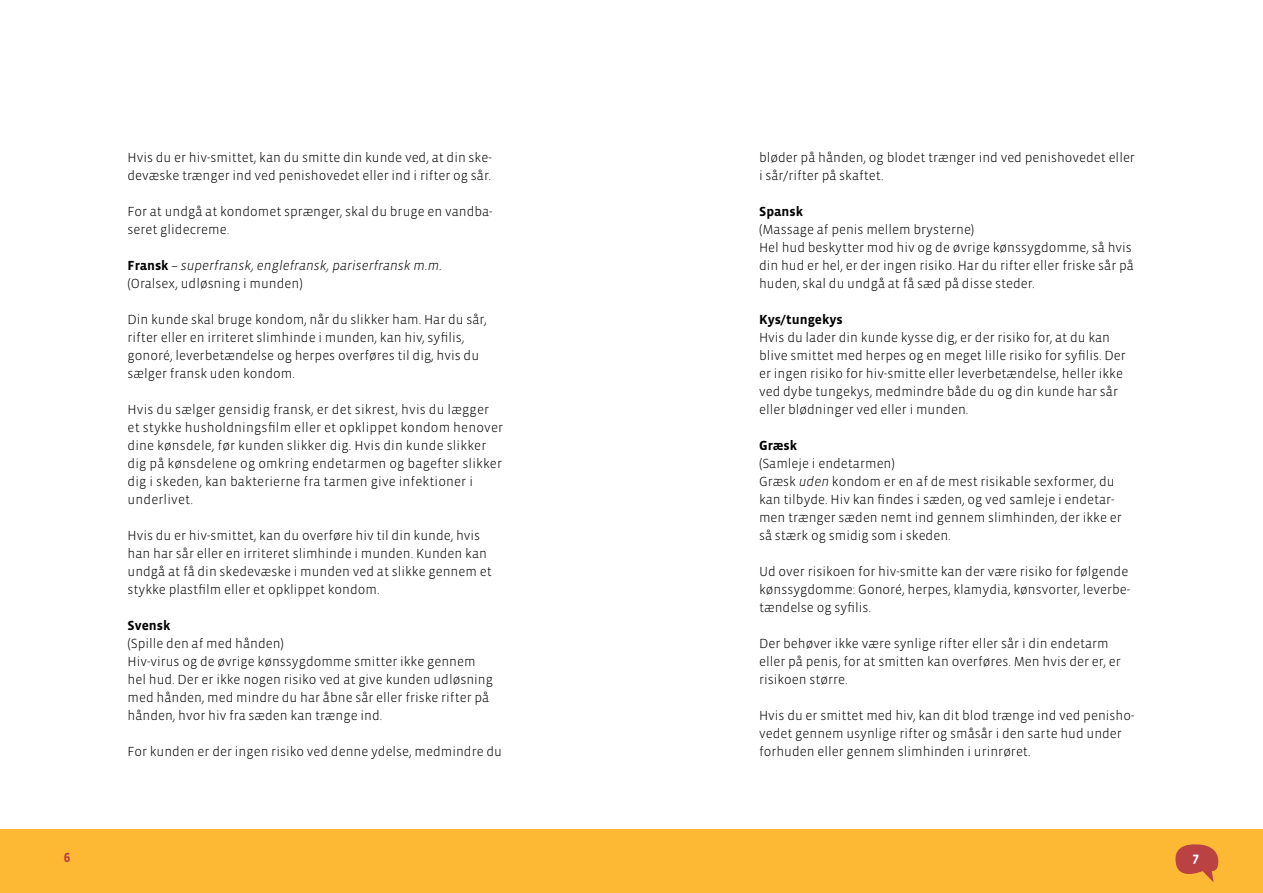
<style>
.page{position:relative;width:1263px;height:893px;background:#fff}
.page>*{position:absolute;margin:0;border:0;box-sizing:border-box;transform-origin:0 0}
.t1{font:300 13.5px/18px "Vista Sans OT";color:#000}
.t2{font:italic 300 13.5px/18px "Vista Sans OT";color:#000}
.t3{font:700 13.5px "Vista Sans OT";color:#000}
.t4{font:700 13.5px "Vista Sans OT";color:#bb4242}
.t5{font:700 13.5px "Vista Sans OT";color:#fff}
.s1{font-weight:700;font-style:normal}
.s2{font-style:normal}
.s3{font-style:italic}
</style>
<div class="page">
<div style="left:0;top:829px;width:1263px;height:64px;background:#fdb934"></div>
<svg style="left:1175px;top:844px;width:44px;height:38px"></svg>
<p class="t1" style="left:128px;top:149px;width:366px">Hvis du er hiv-smittet, kan du smitte din kunde ved, at din ske&shy;devæske trænger ind ved penishovedet eller ind i rifter og sår.</p>
<p class="t1" style="left:128px;top:203px;width:367px">For at undgå at kondomet sprænger, skal du bruge en vandba&shy;seret glidecreme.</p>
<p class="t2" style="left:128px;top:257px;width:316px"><span class="s1">Fransk</span> – superfransk, englefransk, pariserfransk m.m. <span class="s2">(Oralsex, udløsning i munden)</span></p>
<p class="t1" style="left:128px;top:311px;width:361px">Din kunde skal bruge kondom, når du slikker ham. Har du sår, rifter eller en irriteret slimhinde i munden, kan hiv, syfilis, gonoré, leverbetændelse og herpes overføres til dig, hvis du sælger fransk uden kondom.</p>
<p class="t1" style="left:128px;top:401px;width:377px">Hvis du sælger gensidig fransk, er det sikrest, hvis du lægger et stykke husholdningsfilm eller et opklippet kondom henover dine kønsdele, før kunden slikker dig. Hvis din kunde slikker dig på kønsdelene og omkring endetarmen og bagefter slikker dig i skeden, kan bakterierne fra tarmen give infektioner i underlivet.</p>
<p class="t1" style="left:128px;top:527px;width:366px">Hvis du er hiv-smittet, kan du overføre hiv til din kunde, hvis han har sår eller en irriteret slimhinde i munden. Kunden kan undgå at få din skedevæske i munden ved at slikke gennem et stykke plastfilm eller et opklippet kondom.</p>
<p class="t3" style="left:128px;top:618px;width:44px">Svensk</p>
<p class="t1" style="left:128px;top:635px;width:367px">(Spille den af med hånden)<br>Hiv-virus og de øvrige kønssygdomme smitter ikke gennem hel hud. Der er ikke nogen risiko ved at give kunden udløsning med hånden, med mindre du har åbne sår eller friske rifter på hånden, hvor hiv fra sæden kan trænge ind.</p>
<p class="t1" style="left:128px;top:743px;width:376px">For kunden er der ingen risiko ved denne ydelse, medmindre du</p>
<p class="t1" style="left:759px;top:149px;width:377px">bløder på hånden, og blodet trænger ind ved penishovedet eller i sår/rifter på skaftet.</p>
<p class="t3" style="left:759px;top:204px;width:45px">Spansk</p>
<p class="t1" style="left:759px;top:221px;width:376px">(Massage af penis mellem brysterne)<br>Hel hud beskytter mod hiv og de øvrige kønssygdomme, så hvis din hud er hel, er der ingen risiko. Har du rifter eller friske sår på huden, skal du undgå at få sæd på disse steder.</p>
<p class="t3" style="left:759px;top:312px;width:85px">Kys/tungekys</p>
<p class="t1" style="left:759px;top:329px;width:368px">Hvis du lader din kunde kysse dig, er der risiko for, at du kan blive smittet med herpes og en meget lille risiko for syfilis. Der er ingen risiko for hiv-smitte eller leverbetændelse, heller ikke ved dybe tungekys, medmindre både du og din kunde har sår eller blødninger ved eller i munden.</p>
<p class="t3" style="left:759px;top:438px;width:40px">Græsk</p>
<p class="t1" style="left:759px;top:455px;width:364px">(Samleje i endetarmen)<br>Græsk <span class="s3">uden</span> kondom er en af de mest risikable sexformer, du kan tilbyde. Hiv kan findes i sæden, og ved samleje i endetar&shy;men trænger sæden nemt ind gennem slimhinden, der ikke er så stærk og smidig som i skeden.</p>
<p class="t1" style="left:759px;top:563px;width:373px">Ud over risikoen for hiv-smitte kan der være risiko for følgende kønssygdomme: Gonoré, herpes, klamydia, kønsvorter, leverbe&shy;tændelse og syfilis.</p>
<p class="t1" style="left:759px;top:635px;width:363px">Der behøver ikke være synlige rifter eller sår i din endetarm eller på penis, for at smitten kan overføres. Men hvis der er, er risikoen større.</p>
<p class="t1" style="left:759px;top:707px;width:377px">Hvis du er smittet med hiv, kan dit blod trænge ind ved penisho&shy;vedet gennem usynlige rifter og småsår i den sarte hud under forhuden eller gennem slimhinden i urinrøret.</p>
<p class="t4" style="left:64px;top:850px;width:8px">6</p>
<p class="t5" style="left:1192px;top:850px;width:8px">7</p>
</div>
